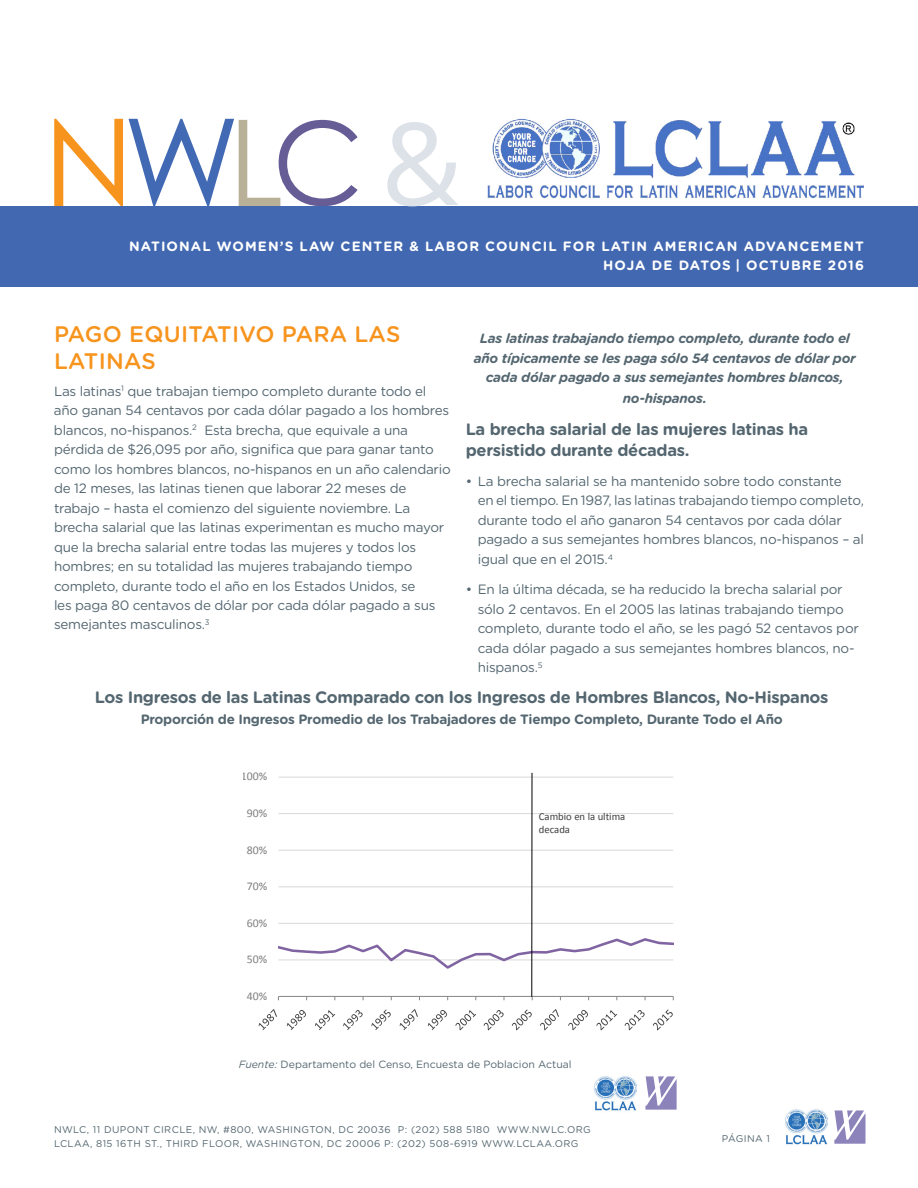
<style>
.page{position:relative;width:918px;height:1188px;background:#fff}
.page>*{position:absolute;margin:0;border:0;box-sizing:border-box;transform-origin:0 0}
.t1{font:124.5px "Corbel";color:#dce2e7}
.t2{font:500 22.5px/27px "Gotham Rounded";letter-spacing:.01em;color:#f7941e}
.t3{font:700 16.5px/21px "Gotham Rounded";letter-spacing:-.02em;color:#546670}
.t4{font:13.5px/19.5px "Gotham Rounded";letter-spacing:-.02em;color:#546670}
.t5{font:italic 700 13.5px/19.5px "Gotham Rounded";letter-spacing:-.02em;color:#546670;text-align:center}
.t6{font:700 13.5px/19.5px "Gotham Rounded";letter-spacing:.08em;color:#fff;text-align:right}
.t7{font:700 13.5px "Gotham Rounded";letter-spacing:-.02em;color:#546670}
.t8{font:11.85px "Calibri";color:#7f7f7f}
.t9{font:10.65px/13px "Calibri";color:#404040}
.t10{font:10.5px "Gotham Rounded";color:#546670}
.t11{font:9.75px/13.5px "Gotham Rounded";letter-spacing:.04em;color:#546670}
.s1{font-style:italic}
</style>
<div class="page">
<svg style="left:834px;top:1110px;width:32px;height:34px"></svg>
<img style="left:785px;top:1109px;width:42px;height:36px">
<svg style="left:129px;top:119px;width:229px;height:87px"></svg>
<svg style="left:54px;top:119px;width:69px;height:87px"></svg>
<div style="left:0;top:206px;width:918px;height:81px;background:#4268b1"></div>
<svg style="left:645px;top:1076px;width:32px;height:34px"></svg>
<img style="left:594px;top:1076px;width:42px;height:35px">
<svg style="left:258px;top:772px;width:416px;height:259px"></svg>
<hr style="left:531px;top:773px;width:1px;height:224px;background:#000">
<img style="left:487px;top:118px;width:377px;height:81px">
<h1 class="t1" style="left:381px;top:86px;width:85px">&amp;</h1>
<p class="t6" style="left:129px;top:235px;width:736px">NATIONAL WOMEN’S LAW CENTER &amp; LABOR COUNCIL FOR LATIN AMERICAN ADVANCEMENT<br>HOJA DE DATOS | OCTUBRE 2016</p>
<h2 class="t2" style="left:54px;top:320px;width:348px">PAGO EQUITATIVO PARA LAS<br>LATINAS</h2>
<p class="t4" style="left:54px;top:380px;width:398px">Las latinas<sup>1</sup> que trabajan tiempo completo durante todo el año ganan 54 centavos por cada dólar pagado a los hombres blancos, no-hispanos.<sup>2</sup> Esta brecha, que equivale a una pérdida de $26,095 por año, significa que para ganar tanto como los hombres blancos, no-hispanos en un año calendario de 12 meses, las latinas tienen que laborar 22 meses de trabajo – hasta el comienzo del siguiente noviembre. La brecha salarial que las latinas experimentan es mucho mayor que la brecha salarial entre todas las mujeres y todos los hombres; en su totalidad las mujeres trabajando tiempo completo, durante todo el año en los Estados Unidos, se<br>les paga 80 centavos de dólar por cada dólar pagado a sus semejantes masculinos.<sup>3</sup></p>
<p class="t5" style="left:474px;top:328px;width:384px">Las latinas trabajando tiempo completo, durante todo el año típicamente se les paga sólo 54 centavos de dólar por cada dólar pagado a sus semejantes hombres blancos,</p>
<p class="t5" style="left:623px;top:388px;width:86px">no-hispanos.</p>
<p class="t3" style="left:466px;top:418px;width:344px">La brecha salarial de las mujeres latinas ha persistido durante décadas.</p>
<p class="t4" style="left:478px;top:471px;width:388px;text-indent:-12px">• La brecha salarial se ha mantenido sobre todo constante<br>en el tiempo. En 1987, las latinas trabajando tiempo completo, durante todo el año ganaron 54 centavos por cada dólar pagado a sus semejantes hombres blancos, no-hispanos – al igual que en el 2015.<sup>4</sup></p>
<p class="t4" style="left:478px;top:579px;width:383px;text-indent:-12px">• En la última década, se ha reducido la brecha salarial por sólo 2 centavos. En el 2005 las latinas trabajando tiempo completo, durante todo el año, se les pagó 52 centavos por cada dólar pagado a sus semejantes hombres blancos, no&shy;hispanos.<sup>5</sup></p>
<p class="t3" style="left:95px;top:686px;width:735px">Los Ingresos de las Latinas Comparado con los Ingresos de Hombres Blancos, No-Hispanos</p>
<p class="t7" style="left:141px;top:710px;width:644px">Proporción de Ingresos Promedio de los Trabajadores de Tiempo Completo, Durante Todo el Año</p>
<p class="t8" style="left:241px;top:769px;width:28px">100%</p>
<p class="t8" style="left:247px;top:806px;width:22px">90%</p>
<p class="t8" style="left:247px;top:842px;width:22px">80%</p>
<p class="t8" style="left:247px;top:879px;width:22px">70%</p>
<p class="t8" style="left:247px;top:915px;width:22px">60%</p>
<p class="t8" style="left:247px;top:952px;width:22px">50%</p>
<p class="t8" style="left:247px;top:988px;width:22px">40%</p>
<p class="t9" style="left:539px;top:810px;width:88px">Cambio en la ultima decada</p>
<p class="t10" style="left:239px;top:1057px;width:335px"><span class="s1">Fuente:</span> Departamento del Censo, Encuesta de Poblacion Actual</p>
<p class="t11" style="left:54px;top:1122px;width:538px">NWLC, 11 DUPONT CIRCLE, NW, #800, WASHINGTON, DC 20036 P: (202) 588 5180 WWW.NWLC.ORG<br>LCLAA, 815 16TH ST., THIRD FLOOR, WASHINGTON, DC 20006 P: (202) 508-6919 WWW.LCLAA.ORG</p>
<p class="t11" style="left:722px;top:1132px;width:50px">PÁGINA 1</p>
</div>
